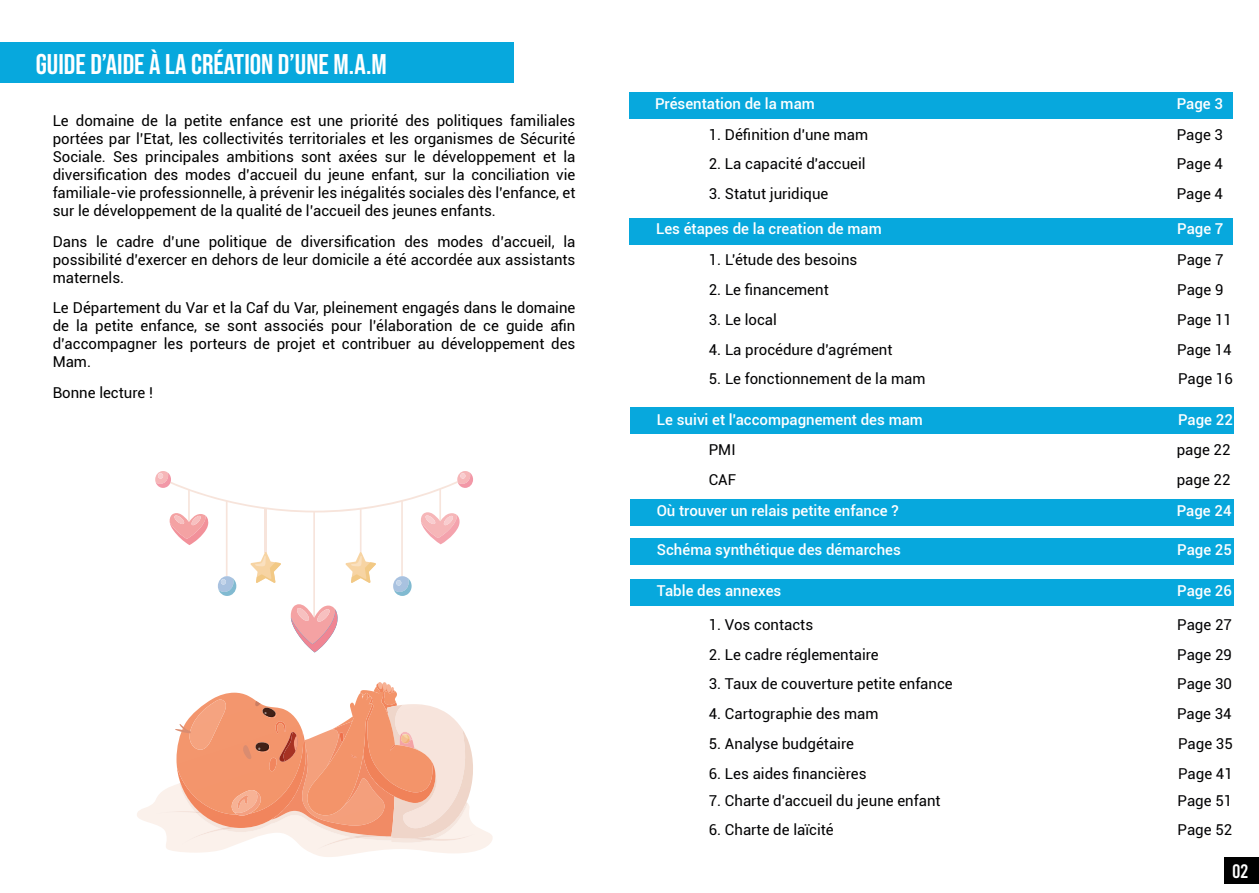
<style>
.page{position:relative;width:1259px;height:893px;background:#fff}
.page>*{position:absolute;margin:0;border:0;box-sizing:border-box;transform-origin:0 0}
.t1{font:28.5px "Bebas Neue";color:#fff}
.t2{font:19.5px "Bebas";color:#fff}
.t3{font:15px/18px "Roboto";color:#000;text-align:justify}
.t4{font:15px/29.7px "Roboto";color:#020203}
.t5{font:500 15px "Roboto";color:#fff}
</style>
<div class="page">
<div style="left:0;top:42px;width:513px;height:41px;background:#07a8dd"></div>
<svg style="left:155px;top:471px;width:318px;height:181px"></svg>
<svg style="left:137px;top:682px;width:355px;height:175px"></svg>
<div style="left:629px;top:92px;width:603px;height:26px;background:#07a8dd"></div>
<div style="left:1225px;top:857px;width:34px;height:26px;background:#000"></div>
<div style="left:629px;top:218px;width:603px;height:26px;background:#07a8dd"></div>
<div style="left:630px;top:407px;width:603px;height:27px;background:#07a8dd"></div>
<div style="left:630px;top:499px;width:603px;height:27px;background:#07a8dd"></div>
<div style="left:630px;top:538px;width:603px;height:26px;background:#07a8dd"></div>
<div style="left:630px;top:579px;width:603px;height:26px;background:#07a8dd"></div>
<h1 class="t1" style="left:36px;top:48px;width:352px">GUIDE D’AIDE À LA CRÉATION D’UNE M.A.M</h1>
<p class="t3" style="left:53px;top:111px;width:524px">Le domaine de la petite enfance est une priorité des politiques familiales portées par l’Etat, les collectivités territoriales et les organismes de Sécurité Sociale. Ses principales ambitions sont axées sur le développement et la diversification des modes d’accueil du jeune enfant, sur la conciliation vie familiale-vie professionnelle, à prévenir les inégalités sociales dès l’enfance, et sur le développement de la qualité de l’accueil des jeunes enfants.</p>
<p class="t3" style="left:53px;top:232px;width:524px">Dans le cadre d’une politique de diversification des modes d’accueil, la possibilité d’exercer en dehors de leur domicile a été accordée aux assistants maternels.</p>
<p class="t3" style="left:53px;top:298px;width:524px">Le Département du Var et la Caf du Var, pleinement engagés dans le domaine de la petite enfance, se sont associés pour l’élaboration de ce guide afin d’accompagner les porteurs de projet et contribuer au développement des Mam.</p>
<p class="t3" style="left:53px;top:383px;width:102px">Bonne lecture !</p>
<p class="t5" style="left:655px;top:93px;width:161px">Présentation de la mam</p>
<p class="t4" style="left:709px;top:119px;width:161px">1. Définition d'une mam</p>
<p class="t4" style="left:709px;top:149px;width:158px">2. La capacité d'accueil</p>
<p class="t5" style="left:1176px;top:93px;width:48px">Page 3</p>
<p class="t4" style="left:1176px;top:119px;width:48px">Page 3<br>Page 4</p>
<p class="t4" style="left:709px;top:178px;width:121px">3. Statut juridique</p>
<p class="t4" style="left:1176px;top:178px;width:48px">Page 4</p>
<p class="t5" style="left:656px;top:218px;width:227px">Les étapes de la creation de mam</p>
<p class="t4" style="left:709px;top:245px;width:150px">1. L'étude des besoins</p>
<p class="t4" style="left:709px;top:274px;width:121px">2. Le financement</p>
<p class="t5" style="left:1177px;top:218px;width:48px">Page 7</p>
<p class="t4" style="left:1177px;top:245px;width:48px">Page 7<br>Page 9</p>
<p class="t4" style="left:709px;top:304px;width:70px">3. Le local</p>
<p class="t4" style="left:1177px;top:304px;width:56px">Page 11</p>
<p class="t4" style="left:709px;top:334px;width:185px">4. La procédure d'agrément</p>
<p class="t4" style="left:1177px;top:334px;width:56px">Page 14</p>
<p class="t4" style="left:709px;top:364px;width:218px">5. Le fonctionnement de la mam</p>
<p class="t4" style="left:1178px;top:364px;width:56px">Page 16</p>
<p class="t5" style="left:657px;top:409px;width:267px">Le suivi et l'accompagnement des mam</p>
<p class="t5" style="left:1178px;top:409px;width:56px">Page 22</p>
<p class="t4" style="left:709px;top:434px;width:28px">PMI</p>
<p class="t4" style="left:1176px;top:434px;width:55px">page 22</p>
<p class="t4" style="left:709px;top:464px;width:29px">CAF</p>
<p class="t4" style="left:1176px;top:464px;width:55px">page 22</p>
<p class="t5" style="left:656px;top:500px;width:244px">Où trouver un relais petite enfance ?</p>
<p class="t5" style="left:1176px;top:500px;width:56px">Page 24</p>
<p class="t5" style="left:657px;top:539px;width:245px">Schéma synthétique des démarches</p>
<p class="t5" style="left:1177px;top:539px;width:56px">Page 25</p>
<p class="t5" style="left:657px;top:580px;width:126px">Table des annexes</p>
<p class="t5" style="left:1177px;top:580px;width:56px">Page 26</p>
<p class="t4" style="left:709px;top:609px;width:106px">1. Vos contacts</p>
<p class="t4" style="left:709px;top:639px;width:171px">2. Le cadre réglementaire</p>
<p class="t4" style="left:1177px;top:609px;width:56px">Page 27<br>Page 29</p>
<p class="t4" style="left:709px;top:669px;width:245px">3. Taux de couverture petite enfance</p>
<p class="t4" style="left:1177px;top:669px;width:56px">Page 30</p>
<p class="t4" style="left:709px;top:698px;width:171px">4. Cartographie des mam</p>
<p class="t4" style="left:1177px;top:698px;width:56px">Page 34</p>
<p class="t4" style="left:709px;top:728px;width:147px">5. Analyse budgétaire</p>
<p class="t4" style="left:1178px;top:728px;width:56px">Page 35</p>
<p class="t4" style="left:709px;top:758px;width:159px">6. Les aides financières</p>
<p class="t4" style="left:1178px;top:758px;width:56px">Page 41</p>
<p class="t4" style="left:709px;top:785px;width:233px">7. Charte d'accueil du jeune enfant</p>
<p class="t4" style="left:1177px;top:785px;width:56px">Page 51</p>
<p class="t4" style="left:709px;top:815px;width:126px">6. Charte de laïcité</p>
<p class="t4" style="left:1177px;top:815px;width:56px">Page 52</p>
<h2 class="t2" style="left:1232px;top:861px;width:18px">02</h2>
</div>
